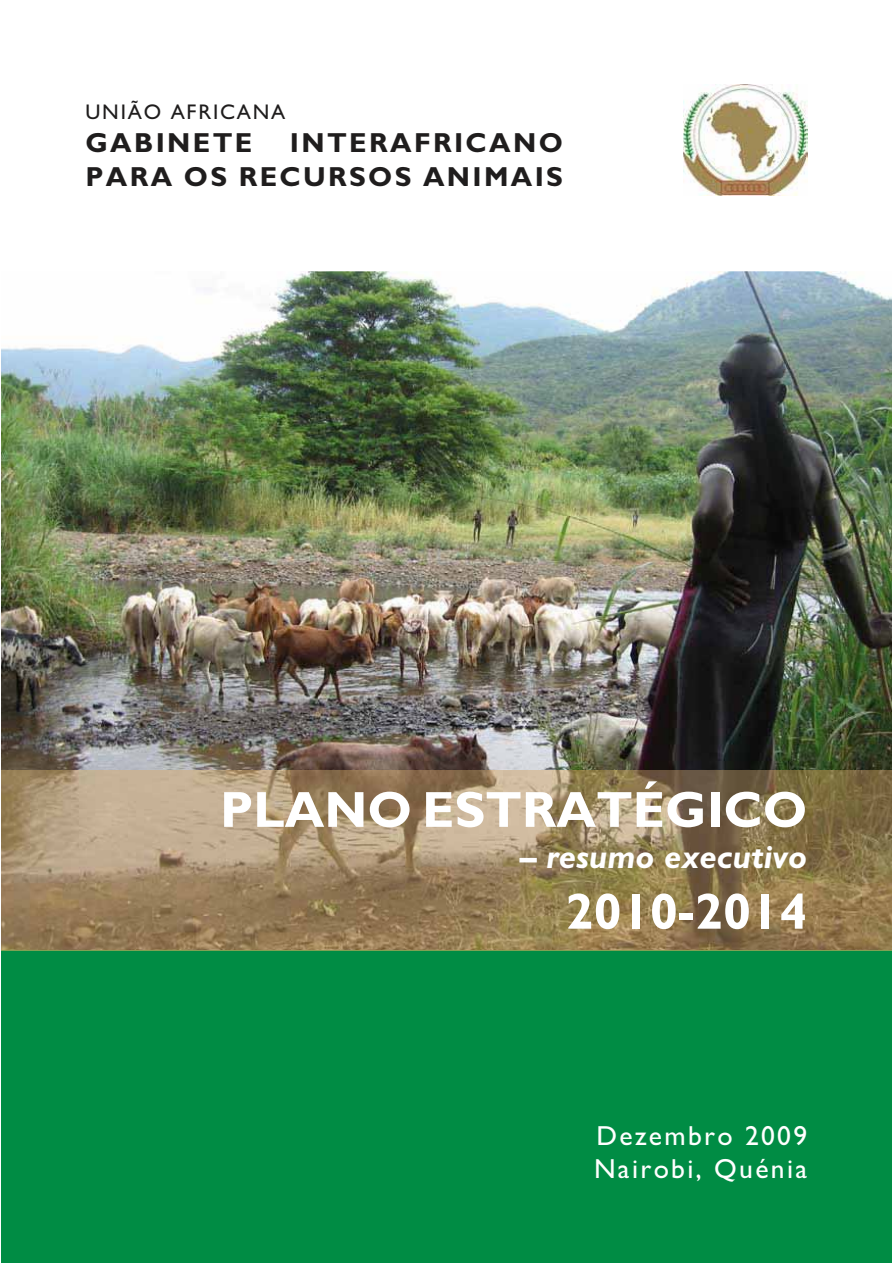
<style>
.page{position:relative;width:893px;height:1263px;background:#fff}
.page>*{position:absolute;margin:0;border:0;box-sizing:border-box;transform-origin:0 0}
.t1{font:700 50.85px "Gill Sans";color:#fff}
.t2{font:italic 700 33.9px "Gill Sans";color:#fff}
.t3{font:700 27.6px/33.2px "Gill Sans";letter-spacing:.085em;color:#1f1d1d;text-align:right}
.t4{font:27.6px/33.2px "Gill Sans";letter-spacing:.085em;color:#fff}
.t5{font:21.15px "Gill Sans";letter-spacing:.085em;color:#1f1d1d}
</style>
<div class="page">
<img style="left:1px;top:271px;width:890px;height:499px">
<div style="left:1px;top:950px;width:890px;height:313px;background:#008c44"></div>
<img style="left:1px;top:770px;width:890px;height:180px">
<hr style="left:1px;top:950px;width:890px;height:1px;background:#7fa053">
<img style="left:683px;top:84px;width:124px;height:111px">
<p class="t5" style="left:85px;top:105px;width:201px">UNIÃO AFRICANA</p>
<p class="t3" style="left:85px;top:130px;width:168px">GABINETE</p>
<p class="t3" style="left:85px;top:130px;width:479px">INTERAFRICANO<br>PARA OS RECURSOS ANIMAIS</p>
<h1 class="t1" style="left:220px;top:792px;width:589px">PLANO ESTRATÉGICO</h1>
<p class="t2" style="left:520px;top:844px;width:289px">– resumo executivo</p>
<h1 class="t1" style="left:565px;top:894px;width:243px">2010-2014</h1>
<p class="t4" style="left:594px;top:1123px;width:215px">Dezembro 2009<br>Nairobi, Quénia</p>
</div>
